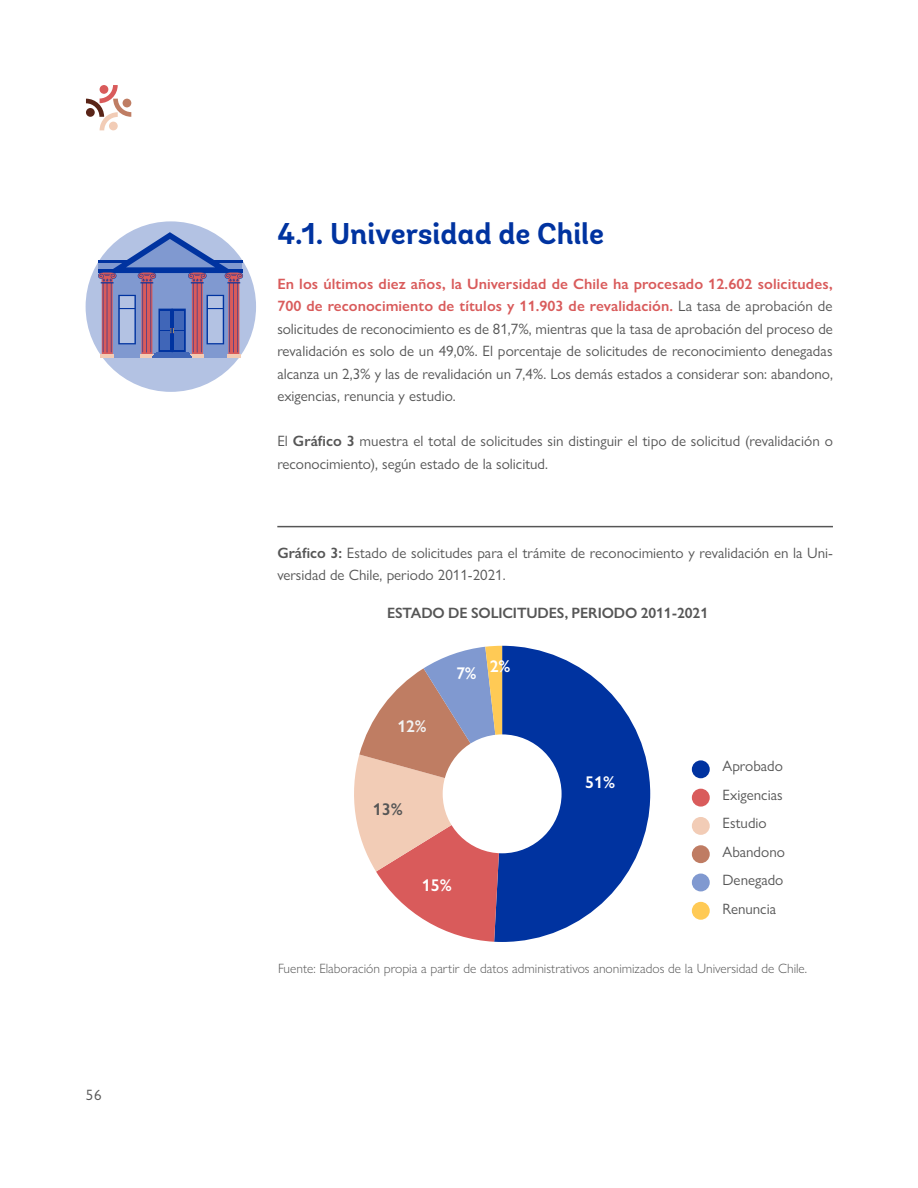
<style>
.page{position:relative;width:918px;height:1188px;background:#fff}
.page>*{position:absolute;margin:0;border:0;box-sizing:border-box;transform-origin:0 0}
.t1{font:700 30px "Andes";color:#0033a0}
.t2{font:600 16.95px "Gill Sans Nova";color:#fff}
.t3{font:600 16.95px "Gill Sans Nova";color:#565656}
.t4{font:600 16.95px "Gill Sans Nova";color:#f2f2f2}
.t5{font:15px/22.5px "Gill Sans Nova";color:#565656}
.t6{font:600 15px "Gill Sans Nova";letter-spacing:-.005em;color:#565656}
.t7{font:300 13.5px "Gill Sans Nova";color:#565656}
.s1{font-weight:600;color:#d95b5b}
.s2{font-weight:600}
</style>
<div class="page">
<svg style="left:86px;top:85px;width:45px;height:45px"></svg>
<div style="left:123px;top:99px;width:8px;height:8px;background:#bf7d63;border-radius:50%"></div>
<hr style="left:277px;top:526px;width:556px;height:1px;background:#565656">
<svg style="left:502px;top:646px;width:148px;height:296px;fill:#0033a0"></svg>
<svg style="left:354px;top:646px;width:148px;height:296px"></svg>
<div style="left:443px;top:734px;width:119px;height:119px;background:#fff;border-radius:50%"></div>
<div style="left:692px;top:760px;width:18px;height:18px;background:#0033a0;border-radius:50%"></div>
<div style="left:692px;top:789px;width:18px;height:18px;background:#d95b5b;border-radius:50%"></div>
<div style="left:692px;top:817px;width:18px;height:18px;background:#f2ccb6;border-radius:50%"></div>
<div style="left:692px;top:845px;width:18px;height:18px;background:#bf7c63;border-radius:50%"></div>
<div style="left:692px;top:874px;width:18px;height:17px;background:#8099d0;border-radius:50%"></div>
<div style="left:692px;top:902px;width:18px;height:18px;background:#ffca55;border-radius:50%"></div>
<div style="left:86px;top:221px;width:170px;height:171px;background:#b3c2e3;border-radius:50%"></div>
<svg style="left:98px;top:232px;width:145px;height:125px"></svg>
<hr style="left:153px;top:356px;width:39px;height:2px;background:#4066b8">
<hr style="left:155px;top:354px;width:35px;height:1px;background:#4066b8">
<hr style="left:153px;top:355px;width:38px;height:1px;background:#4066b8">
<hr style="left:156px;top:352px;width:32px;height:2px;background:#4066b8">
<hr style="left:172px;top:309px;width:1px;height:43px;background:#0033a0">
<p class="t5" style="left:86px;top:1084px;width:17px">56</p>
<h1 class="t1" style="left:277px;top:215px;width:329px">4.1. Universidad de Chile</h1>
<p class="t5" style="left:277px;top:272px;width:557px;text-align:justify"><span class="s1">En los últimos diez años, la Universidad de Chile ha procesado 12.602 solicitudes, 700 de reconocimiento de títulos y 11.903 de revalidación.</span> La tasa de aprobación de solicitudes de reconocimiento es de 81,7%, mientras que la tasa de aprobación del proceso de revalidación es solo de un 49,0%. El porcentaje de solicitudes de reconocimiento denegadas alcanza un 2,3% y las de revalidación un 7,4%. Los demás estados a considerar son: abandono, exigencias, renuncia y estudio.</p>
<p class="t5" style="left:277px;top:430px;width:557px">El <span class="s2">Gráfico 3</span> muestra el total de solicitudes sin distinguir el tipo de solicitud (revalidación o reconocimiento), según estado de la solicitud.</p>
<p class="t5" style="left:277px;top:541px;width:557px"><span class="s2">Gráfico 3:</span> Estado de solicitudes para el trámite de reconocimiento y revalidación en la Uni&shy;versidad de Chile, periodo 2011-2021.</p>
<p class="t6" style="left:387px;top:604px;width:323px">ESTADO DE SOLICITUDES, PERIODO 2011-2021</p>
<p class="t4" style="left:398px;top:716px;width:30px">12%</p>
<p class="t3" style="left:373px;top:799px;width:32px">13%</p>
<p class="t2" style="left:457px;top:659px;width:56px">7% 2%</p>
<p class="t2" style="left:422px;top:874px;width:32px">15%</p>
<p class="t2" style="left:585px;top:772px;width:32px">51%</p>
<p class="t5" style="left:723px;top:752px;width:64px;line-height:28.5px">Aprobado<br>Exigencias<br>Estudio<br>Abandono<br>Denegado<br>Renuncia</p>
<p class="t7" style="left:278px;top:960px;width:531px">Fuente: Elaboración propia a partir de datos administrativos anonimizados de la Universidad de Chile.</p>
</div>
